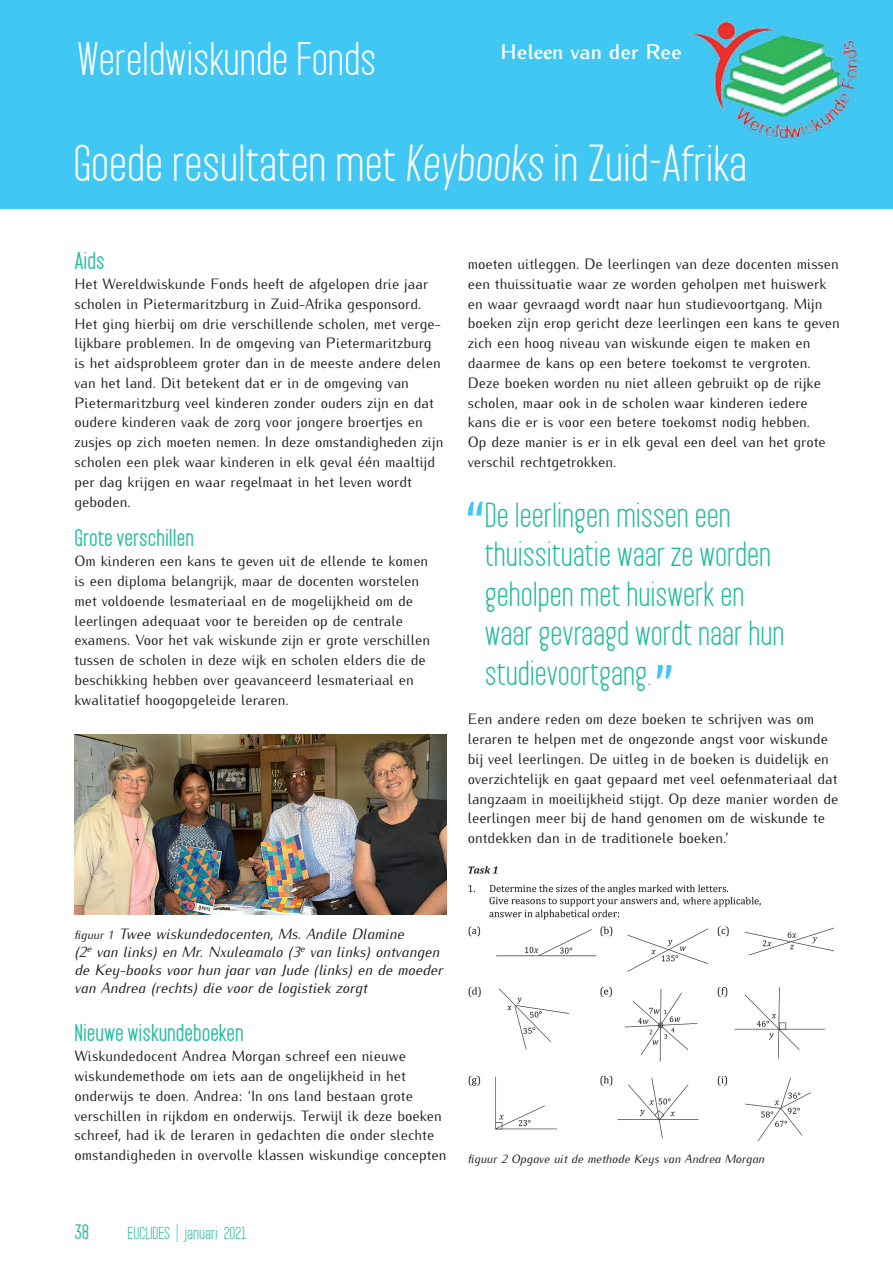
<style>
.page{position:relative;width:893px;height:1263px;background:#fff}
.page>*{position:absolute;margin:0;border:0;box-sizing:border-box;transform-origin:0 0}
.t1{font:44.85px "Pakt";color:#fff}
.t2{font:40.5px "Pakt";color:#fff}
.t3{font:30px/39.6px "Pakt";color:#24bb9d}
.t4{font:700 21px "Pakt";color:#24bb9d}
.t5{font:700 21px "Iwona";color:#fff}
.t6{font:700 18px "Pakt";color:#24bb9d}
.t7{font:15px "Pakt";color:#24bb9d}
.t8{font:14.85px/19.8px "Iwona";color:#231f20}
.t9{font:italic 14.85px/18px "Iwona";color:#231f20}
.t10{font:italic 12px "Iwona";color:#231f20}
.s1{font-family:"Minion Pro"}
.s2{font-size:12px}
.s3{font-size:22.5px;color:#40c7f4}
</style>
<div class="page">
<div style="left:0;top:0;width:893px;height:208px;background:#40c7f4"></div>
<img style="left:688px;top:20px;width:174px;height:120px">
<img style="left:686px;top:145px;width:54px;height:9px">
<img style="left:74px;top:734px;width:372px;height:180px">
<svg style="left:468px;top:502px;width:15px;height:14px"></svg>
<svg style="left:657px;top:665px;width:14px;height:13px"></svg>
<img style="left:468px;top:866px;width:367px;height:276px">
<h2 class="t2" style="left:78px;top:34px;width:300px">Wereldwiskunde Fonds</h2>
<h3 class="t5" style="left:501px;top:36px;width:183px">Hel<span class="s1">ee</span>n van der Ree</h3>
<h1 class="t1" style="left:73px;top:136px;width:675px">Goede resultaten met Keybooks in Zuid-Afrika</h1>
<h3 class="t4" style="left:74px;top:249px;width:32px">Aids</h3>
<p class="t8" style="left:74px;top:273px;width:370px">Het Wereldwiskunde Fonds heeft de afgelopen drie jaar scholen in Pietermaritzburg in Zuid-Afrika gesponsord.<br>Het ging hierbij om drie verschillende scholen, met verge&shy;lijkbare problemen. In de omgeving van Pietermaritzburg is het aidsprobleem groter dan in de meeste andere delen van het land. Dit betekent dat er in de omgeving van Pietermaritzburg veel kinderen zonder ouders zijn en dat oudere kinderen vaak de zorg voor jongere broertjes en zusjes op zich moeten nemen. In deze omstandigheden zijn scholen een plek waar kinderen in elk geval één maaltijd per dag krijgen en waar regelmaat in het leven wordt geboden.</p>
<h3 class="t4" style="left:74px;top:526px;width:121px">Grote verschillen</h3>
<p class="t8" style="left:74px;top:550px;width:357px">Om kinderen een kans te geven uit de ellende te komen is een diploma belangrijk, maar de docenten worstelen met voldoende lesmateriaal en de mogelijkheid om de leerlingen adequaat voor te bereiden op de centrale examens. Voor het vak wiskunde zijn er grote verschillen tussen de scholen in deze wijk en scholen elders die de beschikking hebben over geavanceerd lesmateriaal en kwalitatief hoogopgeleide leraren.</p>
<p class="t8" style="left:468px;top:253px;width:374px">moeten uitleggen. De leerlingen van deze docenten missen een thuissituatie waar ze worden geholpen met huiswerk en waar gevraagd wordt naar hun studievoortgang. Mijn boeken zijn erop gericht deze leerlingen een kans te geven zich een hoog niveau van wiskunde eigen te maken en daarmee de kans op een betere toekomst te vergroten.<br>Deze boeken worden nu niet alleen gebruikt op de rijke scholen, maar ook in de scholen waar kinderen iedere kans die er is voor een betere toekomst nodig hebben.<br>Op deze manier is er in elk geval een deel van het grote verschil rechtgetrokken.</p>
<h3 class="t3" style="left:485px;top:495px;width:301px">De leerlingen missen een thuissituatie waar ze worden geholpen met huiswerk en waar gevraagd wordt naar hun studievoortgang.</h3>
<p class="t8" style="left:468px;top:708px;width:372px">Een andere reden om deze boeken te schrijven was om leraren te helpen met de ongezonde angst voor wiskunde bij veel leerlingen. De uitleg in de boeken is duidelijk en overzichtelijk en gaat gepaard met veel oefenmateriaal dat langzaam in moeilijkheid stijgt. Op deze manier worden de leerlingen meer bij de hand genomen om de wiskunde te ontdekken dan in de traditionele boeken.’</p>
<p class="t9" style="left:74px;top:923px;width:370px"><span class="s2">figuur 1</span> Twee wiskundedocenten, Ms. Andile Dlamine<br>(2<sup>e</sup> van links) en Mr. Nxuleamalo (3<sup>e</sup> van links) ontvangen de Key-books voor hun jaar van Jude (links) en de moeder van Andrea (rechts) die voor de logistiek zorgt</p>
<h3 class="t4" style="left:74px;top:1021px;width:171px">Nieuwe wiskundeboeken</h3>
<p class="t8" style="left:74px;top:1045px;width:374px">Wiskundedocent Andrea Morgan schreef een nieuwe wiskundemethode om iets aan de ongelijkheid in het onderwijs te doen. Andrea: ‘In ons land bestaan grote verschillen in rijkdom en onderwijs. Terwijl ik deze boeken schreef, had ik de leraren in gedachten die onder slechte omstandigheden in overvolle klassen wiskundige concepten</p>
<p class="t10" style="left:468px;top:1149px;width:298px">figuur 2 Opgave uit de methode Keys van Andrea Morgan</p>
<p class="t6" style="left:74px;top:1222px;width:16px">38</p>
<p class="t7" style="left:128px;top:1224px;width:120px">EUCLIDES <span class="s3">|</span> januari 2021</p>
</div>
